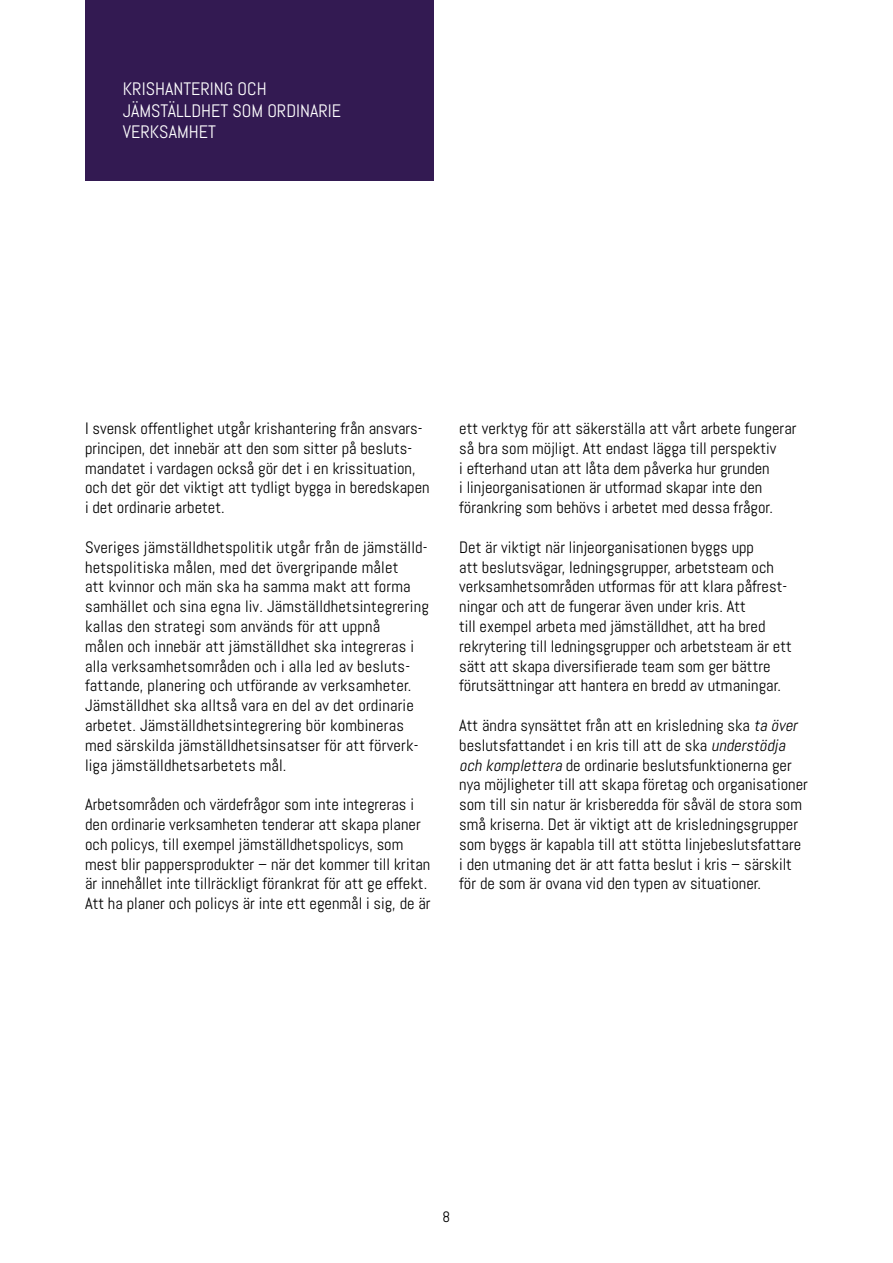
<style>
.page{position:relative;width:893px;height:1263px;background:#fff}
.page>*{position:absolute;margin:0;border:0;box-sizing:border-box;transform-origin:0 0}
.t1{font:18px/21.6px "Abel";color:#fff}
.t2{font:16.5px/19.8px "Abel";color:#000}
.t3{font:15px "Abel";color:#000}
.s1{font-style:italic}
</style>
<div class="page">
<div style="left:85px;top:0;width:349px;height:181px;background:#331a52"></div>
<p class="t1" style="left:123px;top:78px;width:220px">KRISHANTERING OCH<br>JÄMSTÄLLDHET SOM ORDINARIE<br>VERKSAMHET</p>
<p class="t2" style="left:85px;top:418px;width:346px">I svensk offentlighet utgår krishantering från ansvars&shy;principen, det innebär att den som sitter på besluts&shy;mandatet i vardagen också gör det i en krissituation, och det gör det viktigt att tydligt bygga in beredskapen i det ordinarie arbetet.</p>
<p class="t2" style="left:85px;top:537px;width:345px">Sveriges jämställdhetspolitik utgår från de jämställd&shy;hetspolitiska målen, med det övergripande målet<br>att kvinnor och män ska ha samma makt att forma samhället och sina egna liv. Jämställdhetsintegrering kallas den strategi som används för att uppnå<br>målen och innebär att jämställdhet ska integreras i alla verksamhetsområden och i alla led av besluts&shy;fattande, planering och utförande av verksamheter.<br>Jämställdhet ska alltså vara en del av det ordinarie arbetet. Jämställdhetsintegrering bör kombineras med särskilda jämställdhetsinsatser för att förverk&shy;liga jämställdhetsarbetets mål.</p>
<p class="t2" style="left:85px;top:795px;width:347px">Arbetsområden och värdefrågor som inte integreras i den ordinarie verksamheten tenderar att skapa planer och policys, till exempel jämställdhetspolicys, som mest blir pappersprodukter – när det kommer till kritan är innehållet inte tillräckligt förankrat för att ge effekt.<br>Att ha planer och policys är inte ett egenmål i sig, de är</p>
<p class="t2" style="left:459px;top:418px;width:339px">ett verktyg för att säkerställa att vårt arbete fungerar så bra som möjligt. Att endast lägga till perspektiv<br>i efterhand utan att låta dem påverka hur grunden<br>i linjeorganisationen är utformad skapar inte den förankring som behövs i arbetet med dessa frågor.</p>
<p class="t2" style="left:459px;top:537px;width:334px">Det är viktigt när linjeorganisationen byggs upp<br>att beslutsvägar, ledningsgrupper, arbetsteam och verksamhetsområden utformas för att klara påfrest&shy;ningar och att de fungerar även under kris. Att<br>till exempel arbeta med jämställdhet, att ha bred rekrytering till ledningsgrupper och arbetsteam är ett sätt att skapa diversifierade team som ger bättre förutsättningar att hantera en bredd av utmaningar.</p>
<p class="t2" style="left:459px;top:715px;width:350px">Att ändra synsättet från att en krisledning ska <span class="s1">ta över </span>beslutsfattandet i en kris till att de ska <span class="s1">understödja och komplettera</span> de ordinarie beslutsfunktionerna ger nya möjligheter till att skapa företag och organisationer som till sin natur är krisberedda för såväl de stora som små kriserna. Det är viktigt att de krisledningsgrupper som byggs är kapabla till att stötta linjebeslutsfattare i den utmaning det är att fatta beslut i kris – särskilt för de som är ovana vid den typen av situationer.</p>
<p class="t3" style="left:443px;top:1208px;width:9px">8</p>
</div>
